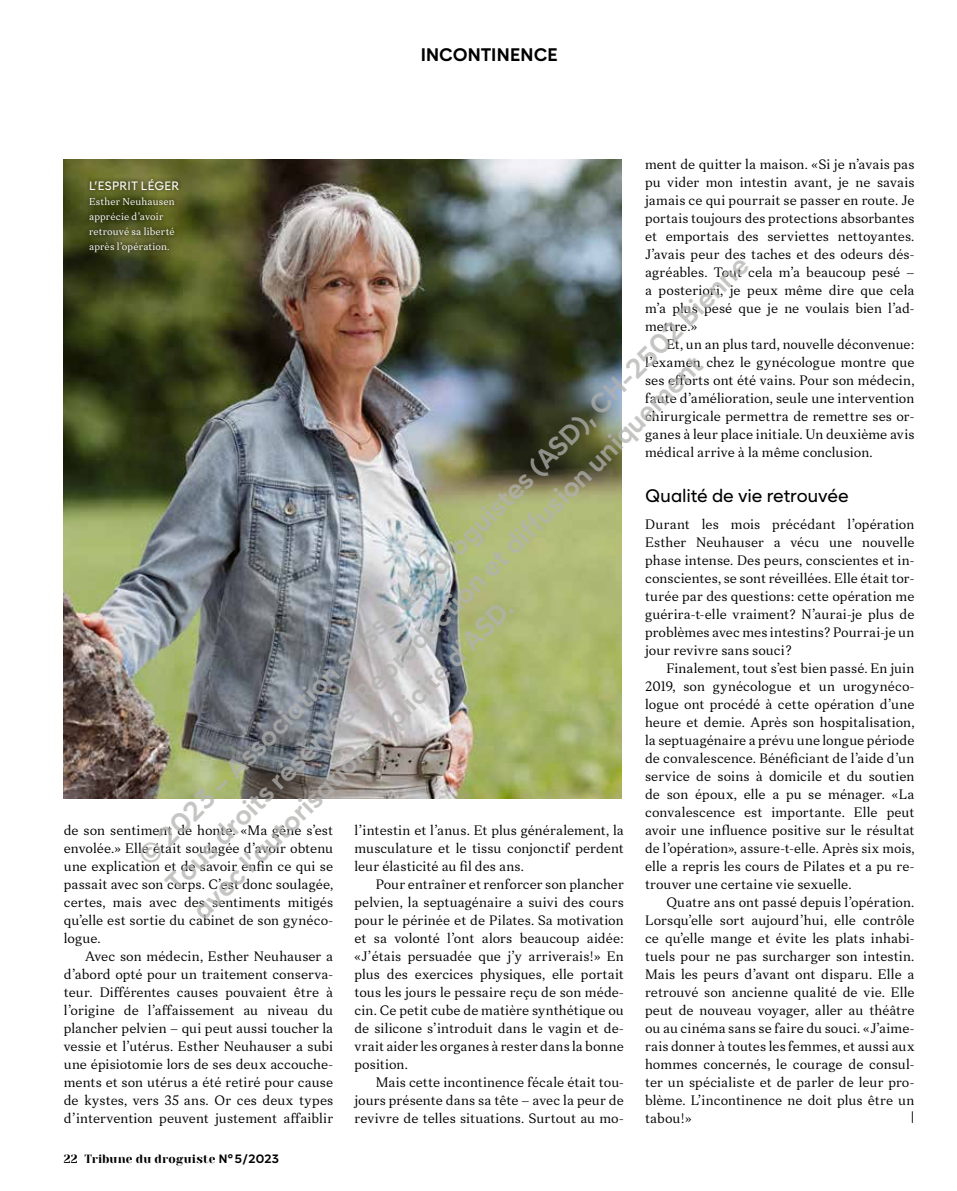
<style>
.page{position:relative;width:957px;height:1191px;background:#fff}
.page>*{position:absolute;margin:0;border:0;box-sizing:border-box;transform-origin:0 0}
.t1{font:700 27px/38.2px "Zabal";color:rgb(178 178 176/.75)}
.t2{font:500 18px "Zabal";letter-spacing:-.005em;color:#000}
.t3{font:700 18px "Zabal";letter-spacing:.01em;color:#000}
.t4{font:14.25px/18px "Leyendo";letter-spacing:.005em;color:#000;text-align:justify}
.t5{font:700 12.15px "Leyendo";color:#000;scale:1.18 1}
.t6{font:12px "Yeseva One";letter-spacing:.02em;color:#000}
.t7{font:500 12px "Zabal";letter-spacing:.015em;color:#fff}
.t8{font:10.5px/15px "Leyendo";letter-spacing:.015em;color:#fff}
.s1{font-family:"Zabal";font-weight:700}
</style>
<div class="page">
<img style="left:64px;top:160px;width:557px;height:639px">
<div style="left:85px;top:175px;width:98px;height:81px;background:#000;opacity:.75"></div>
<p class="t3" style="left:421px;top:43px;width:138px">INCONTINENCE</p>
<p class="t4" style="left:645px;top:154px;width:271px">ment de quitter la maison. «Si je n’avais pas pu vider mon intestin avant, je ne savais jamais ce qui pourrait se passer en route. Je portais toujours des protections absorbantes et emportais des serviettes nettoyantes.<br>J’avais peur des taches et des odeurs dés&shy;agréables. Tout cela m’a beaucoup pesé – a posteriori, je peux même dire que cela m’a plus pesé que je ne voulais bien l’ad&shy;mettre.»</p>
<p class="t4" style="left:645px;top:334px;width:271px;text-indent:21px">Et, un an plus tard, nouvelle déconvenue: l’examen chez le gynécologue montre que ses efforts ont été vains. Pour son médecin, faute d’amélioration, seule une intervention chirurgicale permettra de remettre ses or&shy;ganes à leur place initiale. Un deuxième avis médical arrive à la même conclusion.</p>
<p class="t2" style="left:645px;top:484px;width:205px">Qualité de vie retrouvée</p>
<p class="t4" style="left:645px;top:514px;width:271px">Durant les mois précédant l’opération Esther Neuhauser a vécu une nouvelle phase intense. Des peurs, conscientes et in&shy;conscientes, se sont réveillées. Elle était tor&shy;turée par des questions: cette opération me guérira-t-elle vraiment? N’aurai-je plus de problèmes avec mes intestins? Pourrai-je un jour revivre sans souci?</p>
<p class="t4" style="left:645px;top:658px;width:271px;text-indent:21px">Finalement, tout s’est bien passé. En juin 2019, son gynécologue et un urogynéco&shy;logue ont procédé à cette opération d’une heure et demie. Après son hospitalisation, la septuagénaire a prévu une longue période de convalescence. Bénéficiant de l’aide d’un service de soins à domicile et du soutien de son époux, elle a pu se ménager. «La convalescence est importante. Elle peut avoir une influence positive sur le résultat de l’opération», assure-t-elle. Après six mois, elle a repris les cours de Pilates et a pu re&shy;trouver une certaine vie sexuelle.</p>
<p class="t4" style="left:645px;top:892px;width:271px;text-indent:21px">Quatre ans ont passé depuis l’opération.<br>Lorsqu’elle sort aujourd’hui, elle contrôle ce qu’elle mange et évite les plats inhabi&shy;tuels pour ne pas surcharger son intestin.<br>Mais les peurs d’avant ont disparu. Elle a retrouvé son ancienne qualité de vie. Elle peut de nouveau voyager, aller au théâtre ou au cinéma sans se faire du souci. «J’aime&shy;rais donner à toutes les femmes, et aussi aux hommes concernés, le courage de consul&shy;ter un spécialiste et de parler de leur pro&shy;blème. L’incontinence ne doit plus être un tabou!»</p>
<p class="t7" style="left:89px;top:179px;width:91px">L’ESPRIT LÉGER</p>
<p class="t8" style="left:89px;top:194px;width:87px">Esther Neuhausen apprécie d’avoir retrouvé sa liberté après l’opération.</p>
<h1 class="t1" style="left:129px;top:847px;width:851px;rotate:-45deg">© 2023 – Association suisse des droguistes (ASD), CH-2502 Bienne<br>Tous droits réservés. Reproduction et diffusion uniquement<br>avec l’autorisation explicite d’ASD.</h1>
<p class="t4" style="left:354px;top:820px;width:271px">l’intestin et l’anus. Et plus généralement, la musculature et le tissu conjonctif perdent leur élasticité au fil des ans.</p>
<p class="t4" style="left:354px;top:874px;width:271px;text-indent:21px">Pour entraîner et renforcer son plancher pelvien, la septuagénaire a suivi des cours pour le périnée et de Pilates. Sa motivation et sa volonté l’ont alors beaucoup aidée: «J’étais persuadée que j’y arriverais!» En plus des exercices physiques, elle portait tous les jours le pessaire reçu de son méde&shy;cin. Ce petit cube de matière synthétique ou de silicone s’introduit dans le vagin et de&shy;vrait aider les organes à rester dans la bonne position.</p>
<p class="t4" style="left:354px;top:1072px;width:271px;text-indent:21px">Mais cette incontinence fécale était tou&shy;jours présente dans sa tête – avec la peur de revivre de telles situations. Surtout au mo-</p>
<p class="t4" style="left:64px;top:820px;width:271px">de son sentiment de honte. «Ma gêne s’est envolée.» Elle était soulagée d’avoir obtenu une explication et de savoir enfin ce qui se passait avec son corps. C’est donc soulagée, certes, mais avec des sentiments mitigés qu’elle est sortie du cabinet de son gynéco&shy;logue.</p>
<p class="t4" style="left:64px;top:946px;width:271px;text-indent:21px">Avec son médecin, Esther Neuhauser a d’abord opté pour un traitement conserva&shy;teur. Différentes causes pouvaient être à l’origine de l’affaissement au niveau du plancher pelvien – qui peut aussi toucher la vessie et l’utérus. Esther Neuhauser a subi une épisiotomie lors de ses deux accouche&shy;ments et son utérus a été retiré pour cause de kystes, vers 35 ans. Or ces deux types d’intervention peuvent justement affaiblir</p>
<p class="t5" style="left:911px;top:1110px;width:5px">|</p>
<p class="t6" style="left:64px;top:1152px;width:217px">22 Tribune du droguiste <span class="s1">N° 5/2023</span></p>
</div>
